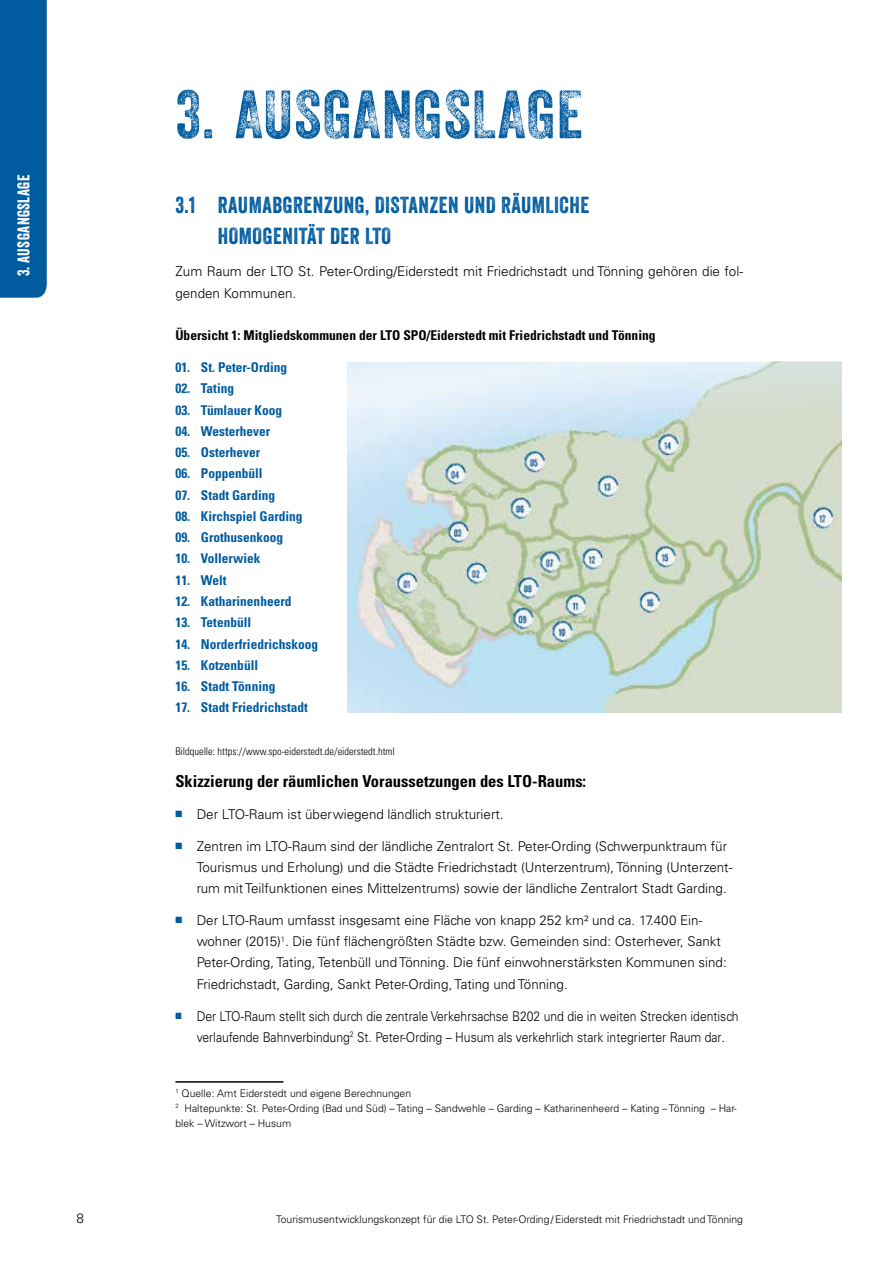
<style>
.page{position:relative;width:893px;height:1263px;background:#fff}
.page>*{position:absolute;margin:0;border:0;box-sizing:border-box;transform-origin:0 0}
.t1{font:66px "Veneer Three";letter-spacing:.015em;color:#005b9f}
.t2{font:22.5px/31.5px "Veneer";letter-spacing:.02em;color:#005b9f}
.t3{font:700 condensed 16.5px "Univers LT Std";color:#000}
.t4{font:16.5px "Veneer";letter-spacing:.02em;color:#fff}
.t5{font:300 13.5px/21.3px "Univers LT Std";color:#000}
.t6{font:700 condensed 13.5px "Univers LT Std";color:#005b9f}
.t7{font:300 13.5px/21.3px "Univers LT Std";color:#000;text-align:center;scale:.9 1}
.t8{font:700 condensed 13.5px "Univers LT Std";color:#000}
.t9{font:300 10.5px/15px "Univers LT Std";color:#000}
.t10{font:300 condensed 10.5px "Univers LT Std";color:#000}
.s1{color:#005b9f}
</style>
<div class="page">
<div style="left:0;top:0;width:47px;height:298px;background:#005b9f"></div>
<hr style="left:175px;top:1081px;width:108px;height:2px;background:#000">
<img style="left:348px;top:362px;width:494px;height:350px">
<p class="t4" style="left:13px;top:276px;width:103px;rotate:-90deg">3. Ausgangslage</p>
<h1 class="t1" style="left:175px;top:74px;width:409px">3. AUSGANGSLAGE</h1>
<h2 class="t2" style="left:218px;top:189px;width:373px;text-indent:-43px">3.1 RAUMABGRENZUNG, DISTANZEN UND RÄUMLICHE<br>HOMOGENITÄT DER LTO</h2>
<p class="t5" style="left:175px;top:261px;width:569px">Zum Raum der LTO St. Peter-Ording/Eiderstedt mit Friedrichstadt und Tönning gehören die fol&shy;genden Kommunen.</p>
<p class="t8" style="left:175px;top:327px;width:482px">Übersicht 1: Mitgliedskommunen der LTO SPO/Eiderstedt mit Friedrichstadt und Tönning</p>
<p class="t6" style="left:175px;top:359px;width:113px">01. St. Peter-Ording</p>
<p class="t6" style="left:175px;top:380px;width:60px">02. Tating</p>
<p class="t6" style="left:175px;top:401px;width:108px">03. Tümlauer Koog</p>
<p class="t6" style="left:175px;top:423px;width:96px">04. Westerhever</p>
<p class="t6" style="left:175px;top:444px;width:86px">05. Osterhever</p>
<p class="t6" style="left:175px;top:465px;width:89px">06. Poppenbüll</p>
<p class="t6" style="left:175px;top:487px;width:101px">07. Stadt Garding</p>
<p class="t6" style="left:175px;top:508px;width:129px">08. Kirchspiel Garding</p>
<p class="t6" style="left:175px;top:529px;width:109px">09. Grothusenkoog</p>
<p class="t6" style="left:175px;top:550px;width:87px">10. Vollerwiek</p>
<p class="t6" style="left:175px;top:572px;width:53px">11. Welt</p>
<p class="t6" style="left:175px;top:593px;width:118px">12. Katharinenheerd</p>
<p class="t6" style="left:175px;top:614px;width:77px">13. Tetenbüll</p>
<p class="t6" style="left:175px;top:635px;width:144px">14. Norderfriedrichskoog</p>
<p class="t6" style="left:175px;top:657px;width:84px">15. Kotzenbüll</p>
<p class="t6" style="left:175px;top:678px;width:102px">16. Stadt Tönning</p>
<p class="t6" style="left:175px;top:699px;width:134px">17. Stadt Friedrichstadt</p>
<p class="t10" style="left:175px;top:745px;width:221px">Bildquelle: https://www.spo-eiderstedt.de/eiderstedt.html</p>
<p class="t3" style="left:175px;top:771px;width:412px">Skizzierung der räumlichen Voraussetzungen des LTO-Raums:</p>
<p class="t5" style="left:175px;top:803px;width:330px"><span class="s1">■</span> Der LTO-Raum ist überwiegend ländlich strukturiert.</p>
<p class="t5" style="left:197px;top:835px;width:537px;text-indent:-21px"><span class="s1">■</span> Zentren im LTO-Raum sind der ländliche Zentralort St. Peter-Ording (Schwerpunktraum für<br>Tourismus und Erholung) und die Städte Friedrichstadt (Unterzentrum), Tönning (Unterzent&shy;rum mit Teilfunktionen eines Mittelzentrums) sowie der ländliche Zentralort Stadt Garding.</p>
<p class="t5" style="left:197px;top:909px;width:531px;text-indent:-21px"><span class="s1">■</span> Der LTO-Raum umfasst insgesamt eine Fläche von knapp 252 km² und ca. 17.400 Ein&shy;wohner (2015)<sup>1</sup>. Die fünf flächengrößten Städte bzw. Gemeinden sind: Osterhever, Sankt Peter-Ording, Tating, Tetenbüll und Tönning. Die fünf einwohnerstärksten Kommunen sind:<br>Friedrichstadt, Garding, Sankt Peter-Ording, Tating und Tönning.</p>
<p class="t7" style="left:175px;top:1005px;width:627px"><span class="s1">■</span> Der LTO-Raum stellt sich durch die zentrale Verkehrsachse B202 und die in weiten Strecken identisch verlaufende Bahnverbindung<sup>2</sup> St. Peter-Ording – Husum als verkehrlich stark integrierter Raum dar.</p>
<p class="t9" style="left:175px;top:1086px;width:563px"><sup>1</sup> Quelle: Amt Eiderstedt und eigene Berechnungen<br><sup>2</sup> Haltepunkte: St. Peter-Ording (Bad und Süd) – Tating – Sandwehle – Garding – Katharinenheerd – Kating – Tönning – Har&shy;blek – Witzwort – Husum</p>
<p class="t5" style="left:77px;top:1207px;width:9px">8</p>
<p class="t9" style="left:276px;top:1211px;width:468px">Tourismusentwicklungskonzept für die LTO St. Peter-Ording/Eiderstedt mit Friedrichstadt und Tönning</p>
</div>
